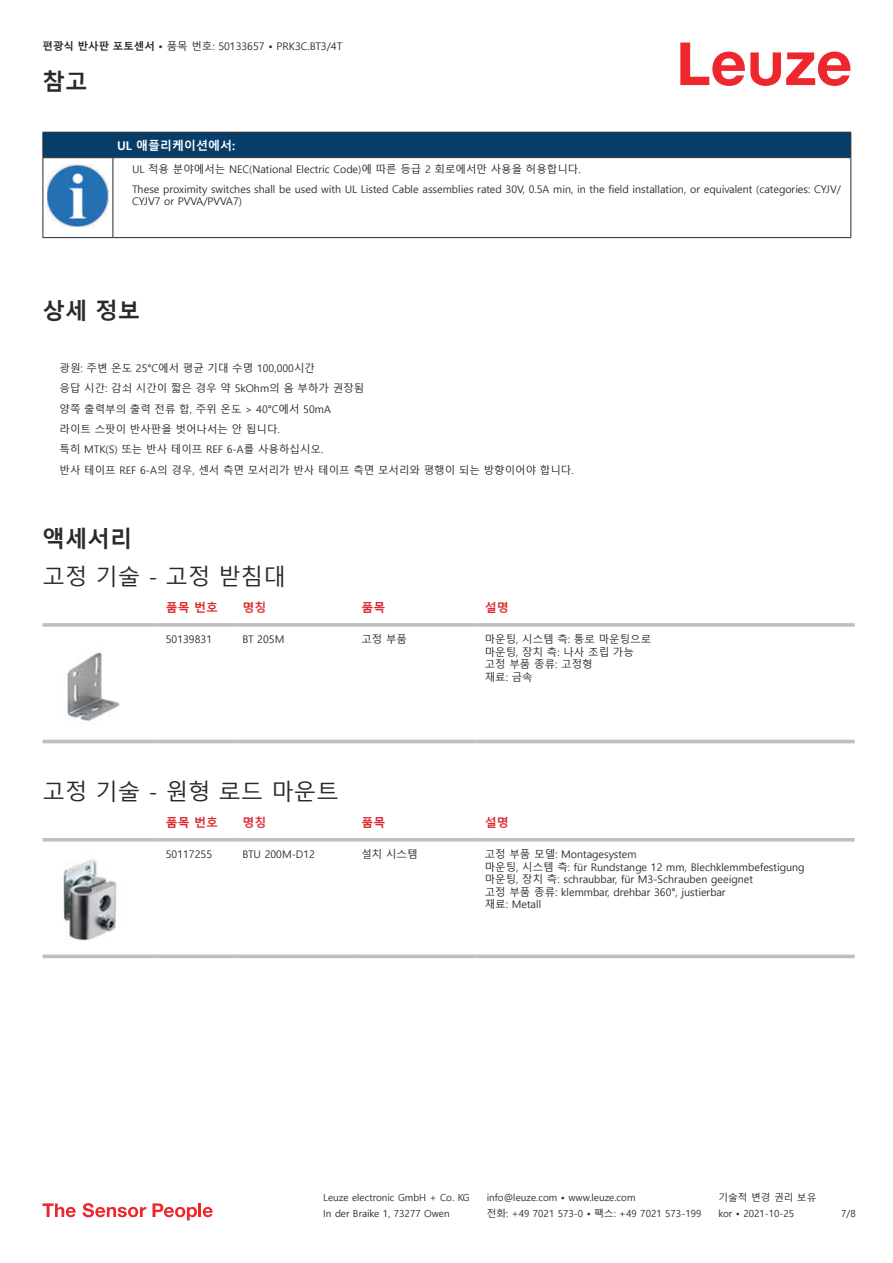
<style>
.page{position:relative;width:893px;height:1263px;background:#fff}
.page>*{position:absolute;margin:0;border:0;box-sizing:border-box;transform-origin:0 0}
.t1{font:22.5px "Malgun Gothic";color:#2b292a}
.t2{font:700 22.5px "Malgun Gothic";color:#2b292a}
.t3{font:700 12px "Malgun Gothic";color:#db2a30}
.t4{font:700 12px "Malgun Gothic";color:#fff}
.t5{font:10.5px/12.6px "Malgun Gothic";color:#2b292a}
.t6{font:9.75px "Malgun Gothic";color:#2b292a}
.s1{font-weight:700}
</style>
<div class="page">
<svg style="left:680px;top:43px;width:170px;height:43px"></svg>
<div style="left:43px;top:739px;width:812px;height:5px;background:#edeeee"></div>
<svg style="left:43px;top:623px;width:114px;height:4px"></svg>
<hr style="left:157px;top:623px;width:77px;height:4px;background:#c5c7c9">
<svg style="left:234px;top:623px;width:119px;height:4px"></svg>
<svg style="left:353px;top:623px;width:123px;height:4px"></svg>
<hr style="left:476px;top:623px;width:379px;height:4px;background:#c5c7c9">
<hr style="left:43px;top:740px;width:114px;height:3px;background:#bdbfc1">
<hr style="left:157px;top:740px;width:77px;height:3px;background:#bdbfc1">
<hr style="left:234px;top:740px;width:119px;height:3px;background:#bdbfc1">
<hr style="left:353px;top:740px;width:123px;height:3px;background:#bdbfc1">
<hr style="left:476px;top:740px;width:379px;height:3px;background:#bdbfc1">
<img style="left:67px;top:652px;width:53px;height:69px">
<svg style="left:43px;top:841px;width:812px;height:118px"></svg>
<hr style="left:43px;top:838px;width:114px;height:3px;background:#bdbfc1">
<hr style="left:157px;top:838px;width:77px;height:3px;background:#bdbfc1">
<hr style="left:234px;top:838px;width:119px;height:3px;background:#bdbfc1">
<hr style="left:353px;top:838px;width:123px;height:3px;background:#bdbfc1">
<hr style="left:476px;top:838px;width:379px;height:3px;background:#bdbfc1">
<svg style="left:43px;top:954px;width:114px;height:4px"></svg>
<svg style="left:157px;top:954px;width:77px;height:4px"></svg>
<svg style="left:234px;top:954px;width:119px;height:4px"></svg>
<svg style="left:353px;top:954px;width:123px;height:4px"></svg>
<svg style="left:476px;top:954px;width:379px;height:4px;background:#c6c8ca"></svg>
<img style="left:47px;top:846px;width:89px;height:106px">
<svg style="left:43px;top:1203px;width:33px;height:14px"></svg>
<svg style="left:83px;top:1203px;width:63px;height:14px"></svg>
<svg style="left:153px;top:1203px;width:44px;height:17px"></svg>
<hr style="left:198px;top:1203px;width:3px;height:14px;background:#ed272d">
<svg style="left:203px;top:1207px;width:10px;height:10px"></svg>
<hr style="left:43px;top:158px;width:1px;height:75px;background:#2b292a">
<hr style="left:113px;top:158px;width:1px;height:75px;background:#2b292a">
<hr style="left:850px;top:158px;width:1px;height:75px;background:#2b292a">
<hr style="left:43px;top:237px;width:70px;height:1px;background:#2b292a">
<hr style="left:113px;top:237px;width:738px;height:1px;background:#2b292a">
<img style="left:47px;top:212px;width:58px;height:15px">
<svg style="left:43px;top:132px;width:808px;height:80px"></svg>
<p class="t5" style="left:43px;top:40px;width:301px"><span class="s1">편광식 반사판 포토센서 •</span> 품목 번호: 50133657 <span class="s1">•</span> PRK3C.BT3/4T</p>
<h1 class="t2" style="left:43px;top:69px;width:46px">참고</h1>
<p class="t4" style="left:117px;top:139px;width:120px">UL 애플리케이션에서:</p>
<p class="t5" style="left:132px;top:159px;width:710px;line-height:20.2px">UL 적용 분야에서는 NEC(National Electric Code)에 따른 등급 2 회로에서만 사용을 허용합니다.<br>These proximity switches shall be used with UL Listed Cable assemblies rated 30V, 0.5A min, in the field installation, or equivalent (categories: CYJV/</p>
<p class="t5" style="left:132px;top:196px;width:112px">CYJV7 or PVVA/PVVA7)</p>
<h1 class="t2" style="left:43px;top:297px;width:99px">상세 정보</h1>
<p class="t5" style="left:60px;top:358px;width:516px;line-height:20.2px">광원: 주변 온도 25°C에서 평균 기대 수명 100,000시간<br>응답 시간: 감쇠 시간이 짧은 경우 약 5kOhm의 옴 부하가 권장됨<br>양쪽 출력부의 출력 전류 합, 주위 온도 &gt; 40°C에서 50mA<br>라이트 스팟이 반사판을 벗어나서는 안 됩니다.<br>특히 MTK(S) 또는 반사 테이프 REF 6-A를 사용하십시오.<br>반사 테이프 REF 6-A의 경우, 센서 측면 모서리가 반사 테이프 측면 모서리와 평행이 되는 방향이어야 합니다.</p>
<h1 class="t2" style="left:43px;top:525px;width:91px">액세서리</h1>
<h1 class="t1" style="left:43px;top:564px;width:245px">고정 기술 - 고정 받침대</h1>
<p class="t3" style="left:166px;top:601px;width:54px">품목 번호</p>
<p class="t3" style="left:242px;top:601px;width:25px">명칭</p>
<p class="t3" style="left:361px;top:601px;width:25px">품목</p>
<p class="t3" style="left:485px;top:601px;width:25px">설명</p>
<p class="t5" style="left:166px;top:633px;width:48px">50139831</p>
<p class="t5" style="left:242px;top:633px;width:43px">BT 205M</p>
<p class="t5" style="left:361px;top:633px;width:47px">고정 부품</p>
<p class="t5" style="left:485px;top:633px;width:168px">마운팅, 시스템 측: 통로 마운팅으로 마운팅, 장치 측: 나사 조립 가능 고정 부품 종류: 고정형<br>재료: 금속</p>
<h1 class="t1" style="left:43px;top:779px;width:298px">고정 기술 - 원형 로드 마운트</h1>
<p class="t3" style="left:166px;top:816px;width:54px">품목 번호</p>
<p class="t3" style="left:242px;top:816px;width:25px">명칭</p>
<p class="t3" style="left:361px;top:816px;width:25px">품목</p>
<p class="t3" style="left:485px;top:816px;width:25px">설명</p>
<p class="t5" style="left:166px;top:848px;width:48px">50117255</p>
<p class="t5" style="left:242px;top:848px;width:74px">BTU 200M-D12</p>
<p class="t5" style="left:361px;top:848px;width:58px">설치 시스템</p>
<p class="t5" style="left:485px;top:848px;width:321px">고정 부품 모델: Montagesystem<br>마운팅, 시스템 측: für Rundstange 12 mm, Blechklemmbefestigung 마운팅, 장치 측: schraubbar, für M3-Schrauben geeignet<br>고정 부품 종류: klemmbar, drehbar 360°, justierbar<br>재료: Metall</p>
<p class="t6" style="left:323px;top:1192px;width:148px">Leuze electronic GmbH + Co. KG</p>
<p class="t6" style="left:487px;top:1192px;width:150px">info@leuze.com • www.leuze.com</p>
<p class="t6" style="left:718px;top:1192px;width:100px">기술적 변경 권리 보유</p>
<p class="t6" style="left:323px;top:1208px;width:128px">In der Braike 1, 73277 Owen</p>
<p class="t6" style="left:487px;top:1208px;width:216px">전화: +49 7021 573-0 • 팩스: +49 7021 573-199</p>
<p class="t6" style="left:718px;top:1208px;width:77px">kor • 2021-10-25</p>
<p class="t6" style="left:841px;top:1208px;width:16px">7 /8</p>
</div>
